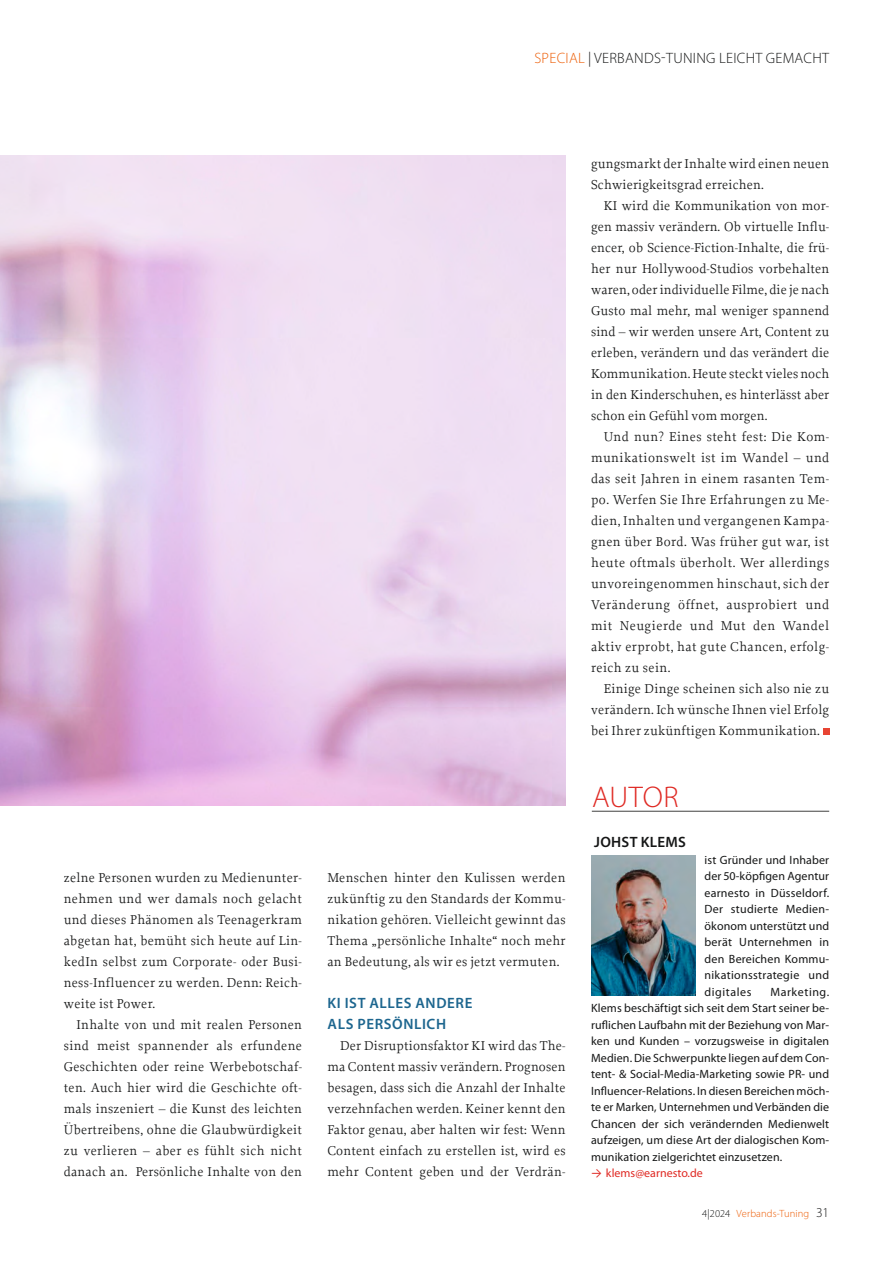
<style>
.page{position:relative;width:893px;height:1263px;background:#fff}
.page>*{position:absolute;margin:0;border:0;box-sizing:border-box;transform-origin:0 0}
.t1{font:300 30px "Myriad Pro";letter-spacing:.01em;color:#df2923}
.t2{font:300 15px "Myriad Pro";letter-spacing:.02em;color:#151616}
.t3{font:600 15px/21px "Myriad Pro";letter-spacing:.04em;color:#1d668f}
.t4{font:600 15px "Myriad Pro";letter-spacing:.02em;color:#151616}
.t5{font:13.5px/21px "Proforma";letter-spacing:.02em;color:#151616;text-align:justify}
.t6{font:12px/16.5px "Myriad Pro";letter-spacing:.015em;color:#151616;text-align:justify}
.t7{font:12px "Myriad Pro";color:#df2923}
.t8{font:300 10.5px "Myriad Pro";letter-spacing:.01em;color:#ed5d05}
.s1{color:#ed5d05}
.s2{font-family:"Calibri"}
.s3{color:#151616}
.s4{font-size:13.5px;color:#151616}
</style>
<div class="page">
<svg style="left:823px;top:729px;width:6px;height:6px"></svg>
<img style="left:591px;top:856px;width:104px;height:139px">
<hr style="left:592px;top:811px;width:237px;height:1px;background:#414140">
<p class="t2" style="left:534px;top:49px;width:296px"><span class="s1">SPECIAL</span> | VERBANDS-TUNING LEICHT GEMACHT</p>
<p class="t5" style="left:64px;top:867px;width:240px">zelne Personen wurden zu Medienunter&shy;nehmen und wer damals noch gelacht und dieses Phänomen als Teenagerkram abgetan hat, bemüht sich heute auf Lin&shy;kedIn selbst zum Corporate- oder Busi&shy;ness-Influencer zu werden. Denn: Reich&shy;weite ist Power.</p>
<p class="t5" style="left:64px;top:1014px;width:240px;text-indent:13px">Inhalte von und mit realen Personen sind meist spannender als erfundene Geschichten oder reine Werbebotschaf&shy;ten. Auch hier wird die Geschichte oft&shy;mals inszeniert – die Kunst des leichten Übertreibens, ohne die Glaubwürdigkeit zu verlieren – aber es fühlt sich nicht danach an. Persönliche Inhalte von den</p>
<p class="t5" style="left:327px;top:867px;width:240px">Menschen hinter den Kulissen werden zukünftig zu den Standards der Kommu&shy;nikation gehören. Vielleicht gewinnt das Thema „persönliche Inhalte“ noch mehr an Bedeutung, als wir es jetzt vermuten.</p>
<p class="t3" style="left:328px;top:992px;width:146px">KI IST ALLES ANDERE<br>ALS PERSÖNLICH</p>
<p class="t5" style="left:327px;top:1035px;width:240px;text-indent:13px">Der Disruptionsfaktor KI wird das The&shy;ma Content massiv verändern. Prognosen besagen, dass sich die Anzahl der Inhalte verzehnfachen werden. Keiner kennt den Faktor genau, aber halten wir fest: Wenn Content einfach zu erstellen ist, wird es mehr Content geben und der Verdrän-</p>
<p class="t5" style="left:591px;top:153px;width:240px">gungsmarkt der Inhalte wird einen neuen<br>Schwierigkeitsgrad erreichen.</p>
<p class="t5" style="left:591px;top:195px;width:240px;text-indent:13px">KI wird die Kommunikation von mor&shy;gen massiv verändern. Ob virtuelle Influ&shy;encer, ob Science-Fiction-Inhalte, die frü&shy;her nur Hollywood-Studios vorbehalten waren, oder individuelle Filme, die je nach Gusto mal mehr, mal weniger spannend sind – wir werden unsere Art, Content zu erleben, verändern und das verändert die Kommunikation. Heute steckt vieles noch in den Kinderschuhen, es hinterlässt aber schon ein Gefühl vom morgen.</p>
<p class="t5" style="left:591px;top:426px;width:240px;text-indent:13px">Und nun? Eines steht fest: Die Kom&shy;munikationswelt ist im Wandel – und das seit Jahren in einem rasanten Tem&shy;po. Werfen Sie Ihre Erfahrungen zu Me&shy;dien, Inhalten und vergangenen Kampa&shy;gnen über Bord. Was früher gut war, ist heute oftmals überholt. Wer allerdings unvoreingenommen hinschaut, sich der Veränderung öffnet, ausprobiert und mit Neugierde und Mut den Wandel aktiv erprobt, hat gute Chancen, erfolg&shy;reich zu sein.</p>
<p class="t5" style="left:591px;top:678px;width:240px;text-indent:13px">Einige Dinge scheinen sich also nie zu verändern. Ich wünsche Ihnen viel Erfolg bei Ihrer zukünftigen Kommunikation.</p>
<h1 class="t1" style="left:592px;top:779px;width:88px">AUTOR</h1>
<p class="t4" style="left:594px;top:832px;width:93px">JOHST KLEMS</p>
<p class="t6" style="left:705px;top:851px;width:126px">ist Gründer und Inhaber der 50-köpfigen Agentur earnesto in Düsseldorf.<br>Der studierte Medien&shy;ökonom unterstützt und berät Unternehmen in den Bereichen Kommu&shy;nikationsstrategie und digitales</p>
<p class="t6" style="left:591px;top:983px;width:240px;text-indent:179px">Marketing.<br>Klems beschäftigt sich seit dem Start seiner be&shy;ruflichen Laufbahn mit der Beziehung von Mar&shy;ken und Kunden – vorzugsweise in digitalen Medien. Die Schwerpunkte liegen auf dem Con&shy;tent- &amp; Social-Media-Marketing sowie PR- und Influencer-Relations. In diesen Bereichen möch&shy;te er Marken, Unternehmen und Verbänden die Chancen der sich verändernden Medienwelt aufzeigen, um diese Art der dialogischen Kom&shy;munikation zielgerichtet einzusetzen.</p>
<p class="t7" style="left:591px;top:1166px;width:113px"><span class="s2">→</span> klems@earnesto.de</p>
<p class="t8" style="left:702px;top:1207px;width:128px"><span class="s3">4|2024</span> Verbands-Tuning <span class="s4">31</span></p>
</div>
